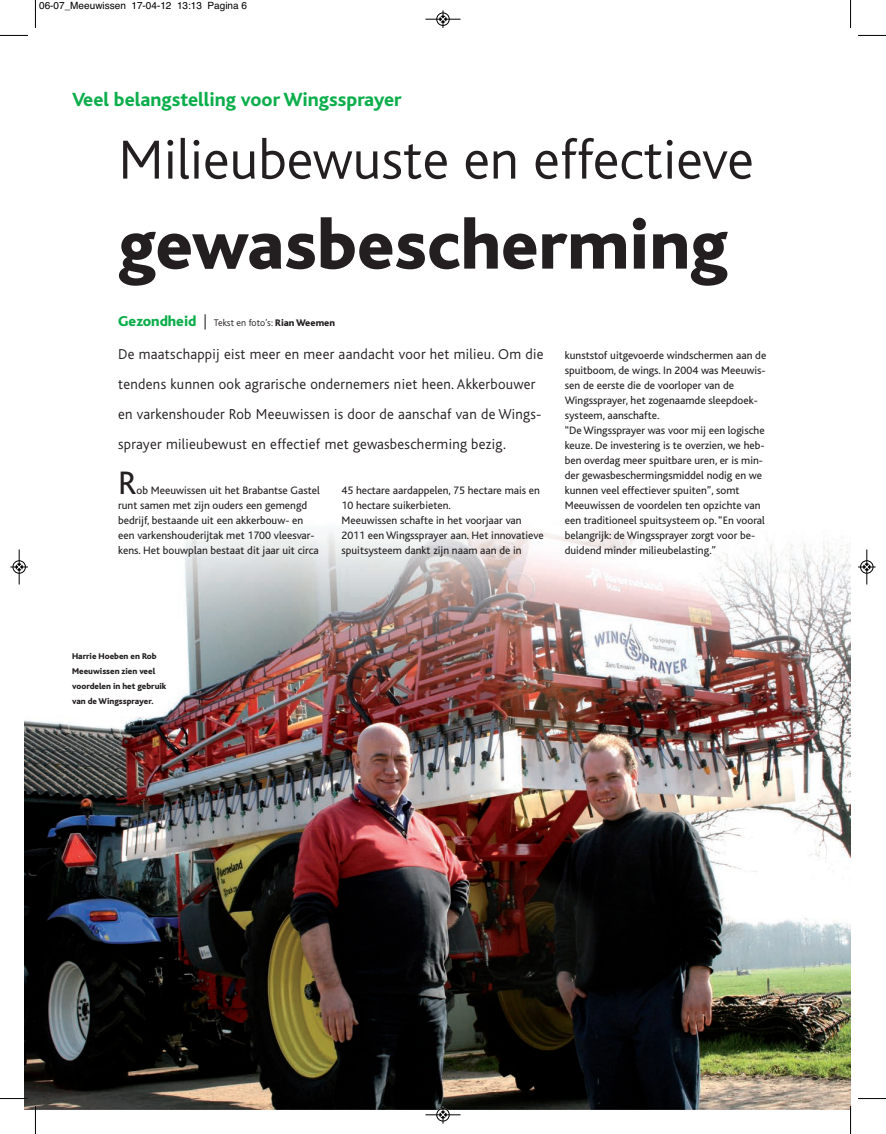
<style>
.page{position:relative;width:886px;height:1134px;background:#fff}
.page>*{position:absolute;margin:0;border:0;box-sizing:border-box;transform-origin:0 0}
.t1{font:800 72.5px "Bliss";color:#231f20}
.t2{font:300 57.5px "Bliss";color:#231f20}
.t3{font:34px "Bliss";color:#231f20}
.t4{font:800 20px "Bliss";color:#0cae4c}
.t5{font:300 15px/30px "Bliss";letter-spacing:.02em;color:#231f20}
.t6{font:11.25px/15px "Bliss";color:#231f20}
.t7{font:10px "Helvetica";color:#000}
.t8{font:300 10px "Bliss";color:#231f20}
.t9{font:800 8.75px/15px "Bliss";color:#231f20}
.s1{font-weight:800;font-size:15px;color:#0cae4c}
.s2{font-size:15px}
.s3{font-weight:800}
</style>
<div class="page">
<img style="left:25px;top:526px;width:825px;height:583px">
<svg style="left:35px;top:0;width:1px;height:28px"></svg>
<svg style="left:0;top:35px;width:28px;height:1px"></svg>
<svg style="left:850px;top:0;width:1px;height:28px"></svg>
<svg style="left:858px;top:35px;width:28px;height:1px"></svg>
<svg style="left:35px;top:1106px;width:1px;height:28px"></svg>
<svg style="left:0;top:1098px;width:28px;height:1px"></svg>
<svg style="left:850px;top:1106px;width:1px;height:28px"></svg>
<svg style="left:858px;top:1098px;width:28px;height:1px"></svg>
<div style="left:436px;top:13px;width:14px;height:13px;border:1px solid #fff;border-radius:50%"></div>
<hr style="left:425px;top:19px;width:35px;height:1px;background:#000">
<div style="left:437px;top:13px;width:12px;height:13px;border:1px solid #000;border-radius:50%"></div>
<svg style="left:440px;top:10px;width:6px;height:18px"></svg>
<div style="left:436px;top:1108px;width:14px;height:13px;border:1px solid #fff;border-radius:50%"></div>
<hr style="left:425px;top:1114px;width:35px;height:1px;background:#000">
<div style="left:437px;top:1108px;width:12px;height:13px;border:1px solid #000;border-radius:50%"></div>
<svg style="left:440px;top:1106px;width:6px;height:17px"></svg>
<div style="left:13px;top:560px;width:13px;height:14px;border:1px solid #fff;border-radius:50%"></div>
<hr style="left:19px;top:549px;width:1px;height:35px;background:#000">
<div style="left:13px;top:561px;width:13px;height:12px;border:1px solid #000;border-radius:50%"></div>
<svg style="left:10px;top:564px;width:18px;height:6px"></svg>
<div style="left:860px;top:560px;width:13px;height:14px;border:1px solid #fff;border-radius:50%"></div>
<hr style="left:866px;top:549px;width:1px;height:35px;background:#000">
<div style="left:860px;top:561px;width:13px;height:12px;border:1px solid #000;border-radius:50%"></div>
<svg style="left:858px;top:564px;width:17px;height:6px"></svg>
<p class="t7" style="left:39px;top:2px;width:209px">06-07_Meeuwissen 17-04-12 13:13 Pagina 6</p>
<p class="t4" style="left:72px;top:92px;width:331px">Veel belangstelling voor Wingssprayer</p>
<p class="t2" style="left:118px;top:135px;width:637px">Milieubewuste en effectieve</p>
<p class="t1" style="left:118px;top:218px;width:611px">gewasbescherming</p>
<p class="t8" style="left:118px;top:319px;width:218px"><span class="s1">Gezondheid</span> <span class="s2">|</span> Tekst en foto’s: <span class="s3">Rian Weemen</span></p>
<p class="t5" style="left:118px;top:340px;width:427px">De maatschappij eist meer en meer aandacht voor het milieu. Om die tendens kunnen ook agrarische ondernemers niet heen. Akkerbouwer en varkenshouder Rob Meeuwissen is door de aanschaf van de Wings&shy;sprayer milieubewust en effectief met gewasbescherming bezig.</p>
<p class="t3" style="left:118px;top:470px;width:20px">R</p>
<p class="t6" style="left:118px;top:483px;width:203px;text-indent:18px">ob Meeuwissen uit het Brabantse Gastel runt samen met zijn ouders een gemengd bedrijf, bestaande uit een akkerbouw- en een varkenshouderijtak met 1700 vleesvar&shy;kens. Het bouwplan bestaat dit jaar uit circa</p>
<p class="t6" style="left:341px;top:483px;width:204px">45 hectare aardappelen, 75 hectare mais en 10 hectare suikerbieten.<br>Meeuwissen schafte in het voorjaar van 2011 een Wingssprayer aan. Het innovatieve spuitsysteem dankt zijn naam aan de in</p>
<p class="t6" style="left:565px;top:348px;width:203px">kunststof uitgevoerde windschermen aan de spuitboom, de wings. In 2004 was Meeuwis&shy;sen de eerste die de voorloper van de Wingssprayer, het zogenaamde sleepdoek - systeem, aanschafte.<br>“De Wingssprayer was voor mij een logische keuze. De investering is te overzien, we heb&shy;ben overdag meer spuitbare uren, er is min&shy;der gewasbeschermingsmiddel nodig en we kunnen veel effectiever spuiten”, somt Meeuwissen de voordelen ten opzichte van een traditioneel spuitsysteem op. “En vooral belangrijk: de Wingssprayer zorgt voor be&shy;duidend minder milieubelasting.”</p>
<p class="t9" style="left:72px;top:649px;width:96px">Harrie Hoeben en Rob<br>Meeuwissen zien veel voordelen in het gebruik van de Wingssprayer.</p>
</div>
